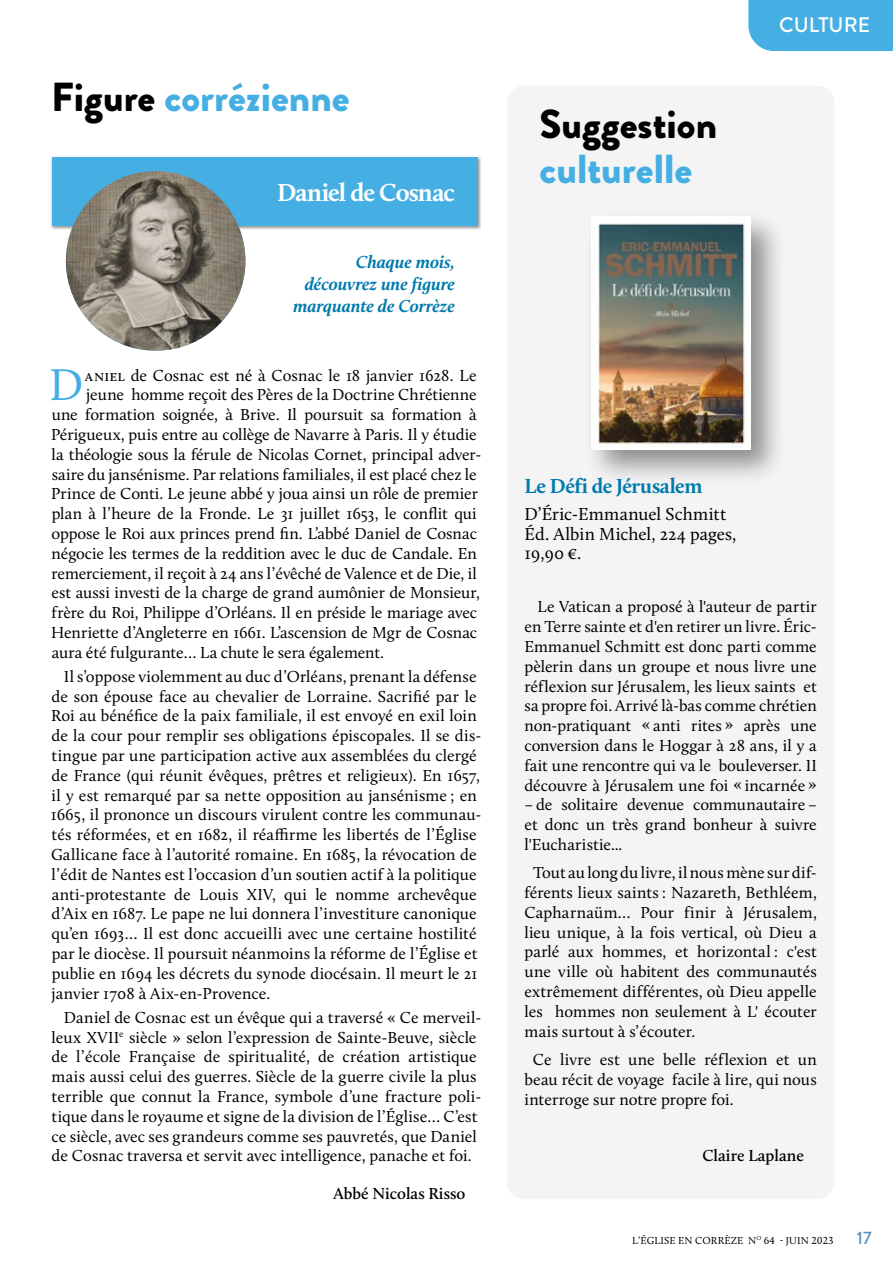
<style>
.page{position:relative;width:893px;height:1263px;background:#fff}
.page>*{position:absolute;margin:0;border:0;box-sizing:border-box;transform-origin:0 0}
.t1{font:46.05px "Calluna";color:#45afe4}
.t2{font:900 40.5px "Brandon Grotesque";color:#45afe4}
.t3{font:900 40.5px "Brandon Grotesque";color:#000}
.t4{font:700 25.5px "Calluna";letter-spacing:-.035em;color:#fff}
.t5{font:700 21px "Calluna";letter-spacing:-.02em;color:#007aad}
.t6{font:500 21px "Brandon Grotesque";color:#fff}
.t7{font:18px/19.5px "Calluna";letter-spacing:.005em;color:#000}
.t8{font:italic 700 18px/21.6px "Calluna";letter-spacing:-.005em;color:#007aad;text-align:right}
.t9{font:500 18px "Brandon Grotesque";color:#5a8fbe}
.t10{font:16.5px/19.8px "Calluna";color:#000;text-align:justify}
.t11{font:600 16.5px "Calluna";color:#000}
.t12{font:10.5px "Calluna";letter-spacing:.015em;color:#000}
.s1{color:#000}
</style>
<div class="page">
<div style="left:507px;top:86px;width:327px;height:1113px;background:#f4f4f4;border-radius:17px"></div>
<div style="left:748px;top:0;width:145px;height:51px;background:#45afe4"></div>
<div style="left:50px;top:155px;width:431px;height:75px;background:#000;opacity:.43"></div>
<div style="left:52px;top:157px;width:425px;height:69px;background:#45afe4"></div>
<img style="left:66px;top:171px;width:179px;height:180px;border-radius:90px">
<div style="left:583px;top:209px;width:204px;height:276px;background:#000;opacity:.42"></div>
<img style="left:591px;top:217px;width:159px;height:232px">
<h2 class="t2" style="left:51px;top:68px;width:300px"><span class="s1">Figure</span> corrézienne</h2>
<h3 class="t4" style="left:277px;top:176px;width:179px">Daniel de Cosnac</h3>
<p class="t8" style="left:293px;top:251px;width:163px">Chaque mois, découvrez une figure marquante de Corrèze</p>
<h1 class="t1" style="left:49px;top:357px;width:36px">D</h1>
<p class="t10" style="left:85px;top:365px;width:393px">aniel de Cosnac est né à Cosnac le 18 janvier 1628. Le</p>
<p class="t10" style="left:86px;top:385px;width:392px">jeune homme reçoit des Pères de la Doctrine Chrétienne</p>
<p class="t10" style="left:52px;top:405px;width:427px">une formation soignée, à Brive. Il poursuit sa formation à</p>
<p class="t10" style="left:51px;top:424px;width:427px">Périgueux, puis entre au collège de Navarre à Paris. Il y étudie</p>
<p class="t10" style="left:51px;top:444px;width:431px">la théologie sous la férule de Nicolas Cornet, principal adver-</p>
<p class="t10" style="left:52px;top:464px;width:426px">saire du jansénisme. Par relations familiales, il est placé chez le</p>
<p class="t10" style="left:51px;top:484px;width:428px">Prince de Conti. Le jeune abbé y joua ainsi un rôle de premier</p>
<p class="t10" style="left:52px;top:504px;width:427px">plan à l’heure de la Fronde. Le 31 juillet 1653, le conflit qui</p>
<p class="t10" style="left:52px;top:523px;width:427px">oppose le Roi aux princes prend fin. L’abbé Daniel de Cosnac</p>
<p class="t10" style="left:52px;top:543px;width:427px">négocie les termes de la reddition avec le duc de Candale. En</p>
<p class="t10" style="left:52px;top:563px;width:427px">remerciement, il reçoit à 24 ans l’évêché de Valence et de Die, il</p>
<p class="t10" style="left:52px;top:583px;width:430px">est aussi investi de la charge de grand aumônier de Monsieur,</p>
<p class="t10" style="left:52px;top:603px;width:427px">frère du Roi, Philippe d’Orléans. Il en préside le mariage avec</p>
<p class="t10" style="left:51px;top:622px;width:427px">Henriette d’Angleterre en 1661. L’ascension de Mgr de Cosnac</p>
<p class="t10" style="left:52px;top:642px;width:334px">aura été fulgurante… La chute le sera également.</p>
<p class="t10" style="left:51px;top:666px;width:432px;text-align:left;text-indent:13px">Il s’oppose violemment au duc d’Orléans, prenant la défense de son épouse face au chevalier de Lorraine. Sacrifié par le Roi au bénéfice de la paix familiale, il est envoyé en exil loin de la cour pour remplir ses obligations épiscopales. Il se dis&shy;tingue par une participation active aux assemblées du clergé de France (qui réunit évêques, prêtres et religieux). En 1657, il y est remarqué par sa nette opposition au jansénisme ; en 1665, il prononce un discours virulent contre les communau&shy;tés réformées, et en 1682, il réaffirme les libertés de l’Église Gallicane face à l’autorité romaine. En 1685, la révocation de l’édit de Nantes est l’occasion d’un soutien actif à la politique anti-protestante de Louis XIV, qui le nomme archevêque d’Aix en 1687. Le pape ne lui donnera l’investiture canonique qu’en 1693… Il est donc accueilli avec une certaine hostilité par le diocèse. Il poursuit néanmoins la réforme de l’Église et publie en 1694 les décrets du synode diocésain. Il meurt le 21 janvier 1708 à Aix-en-Provence.</p>
<p class="t10" style="left:51px;top:1007px;width:431px;text-align:left;text-indent:12px">Daniel de Cosnac est un évêque qui a traversé « Ce merveil&shy;leux XVII<sup>e</sup> siècle » selon l’expression de Sainte-Beuve, siècle de l’école Française de spiritualité, de création artistique mais aussi celui des guerres. Siècle de la guerre civile la plus terrible que connut la France, symbole d’une fracture poli&shy;tique dans le royaume et signe de la division de l’Église… C’est ce siècle, avec ses grandeurs comme ses pauvretés, que Daniel de Cosnac traversa et servit avec intelligence, panache et foi.</p>
<p class="t11" style="left:333px;top:1183px;width:133px">Abbé Nicolas Risso</p>
<h2 class="t3" style="left:539px;top:95px;width:179px">Suggestion</h2>
<h2 class="t2" style="left:539px;top:140px;width:154px">culturelle</h2>
<p class="t6" style="left:779px;top:10px;width:92px">CULTURE</p>
<p class="t5" style="left:524px;top:473px;width:177px">Le Défi de Jérusalem</p>
<p class="t7" style="left:524px;top:504px;width:213px">D’Éric-Emmanuel Schmitt<br>Éd. Albin Michel, 224 pages,<br>19,90 €.</p>
<p class="t10" style="left:524px;top:597px;width:294px;text-indent:13px">Le Vatican a proposé à l'auteur de partir en Terre sainte et d'en retirer un livre. Éric-Emmanuel Schmitt est donc parti comme pèlerin dans un groupe et nous livre une réflexion sur Jérusalem, les lieux saints et sa propre foi. Arrivé là-bas comme chrétien non-pratiquant « anti rites » après une conversion dans le Hoggar à 28 ans, il y a fait une rencontre qui va le bouleverser. II découvre à Jérusalem une foi « incarnée »</p>
<p class="t10" style="left:524px;top:795px;width:294px">– de solitaire devenue communautaire – et donc un très grand bonheur à suivre l'Eucharistie...</p>
<p class="t10" style="left:524px;top:863px;width:294px;text-indent:9px">Tout au long du livre, il nous mène sur dif&shy;férents lieux saints : Nazareth, Bethléem, Capharnaüm… Pour finir à Jérusalem, lieu unique, à la fois vertical, où Dieu a parlé aux hommes, et horizontal : c'est une ville où habitent des communautés extrêmement différentes, où Dieu appelle les hommes non seulement à L' écouter mais surtout à s’écouter.</p>
<p class="t10" style="left:524px;top:1049px;width:294px;text-indent:8px">Ce livre est une belle réflexion et un beau récit de voyage facile à lire, qui nous interroge sur notre propre foi.</p>
<p class="t11" style="left:702px;top:1145px;width:103px">Claire Laplane</p>
<p class="t12" style="left:632px;top:1234px;width:203px">L’ÉGLISE EN CORRÈZE N<sup>O</sup> 64 - JUIN 2023</p>
<p class="t9" style="left:857px;top:1225px;width:16px">17</p>
</div>
